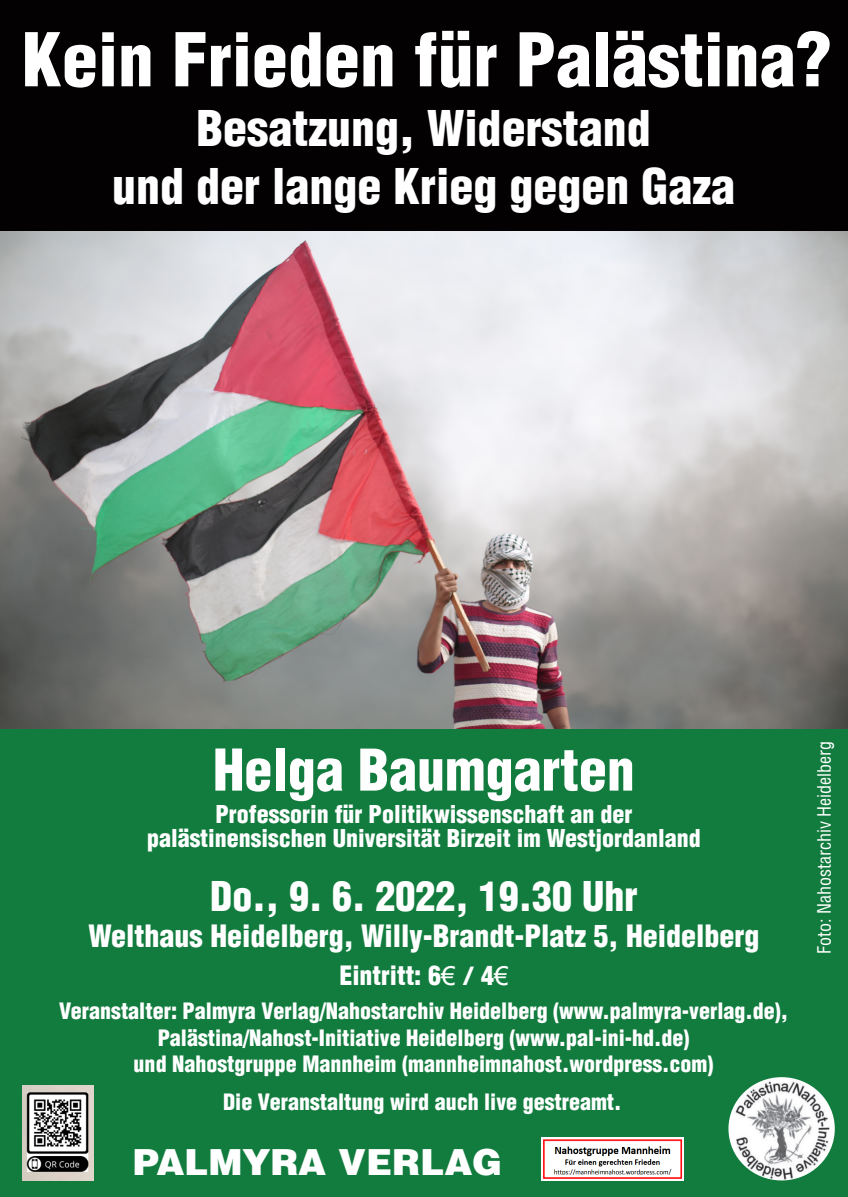
<style>
.page{position:relative;width:848px;height:1197px;background:#fff}
.page>*{position:absolute;margin:0;border:0;box-sizing:border-box;transform-origin:0 0}
.t1{font:72px "Switzerland Cond Black Plain";color:#fff}
.t2{font:56px "Switzerland Cond Black Plain";color:#fff}
.t3{font:48px "Switzerland Cond Black Plain";color:#fff}
.t4{font:40px "Switzerland Cond Black Plain";color:#fff}
.t5{font:36px "Switzerland Black Plain";color:#fff}
.t6{font:30px "Switzerland Cond Black Plain";color:#fff}
.t7{font:26px "Switzerland Cond Black Plain";color:#fff}
.t8{font:24px "Switzerland Cond Black Plain";color:#fff}
.t9{font:22px "Switzerland Cond Black Plain";color:#fff}
.t10{font:18px "Switzerland Condensed";color:#fff}
.s1{font-family:"Arial"}
.s2{font-family:"Imago";font-weight:500}
</style>
<div class="page">
<div style="left:0;top:0;width:848px;height:289px;background:#030102"></div>
<div style="left:0;top:727px;width:848px;height:469px;background:#127c3e"></div>
<img style="left:728px;top:1077px;width:106px;height:103px">
<img style="left:0;top:232px;width:848px;height:497px">
<img style="left:23px;top:1085px;width:71px;height:95px">
<img style="left:541px;top:1137px;width:142px;height:43px">
<p class="t1" style="left:22px;top:15px;width:811px">Kein Frieden für Palästina?</p>
<p class="t3" style="left:196px;top:99px;width:456px">Besatzung, Widerstand</p>
<p class="t3" style="left:112px;top:156px;width:624px">und der lange Krieg gegen Gaza</p>
<p class="t2" style="left:213px;top:735px;width:423px">Helga Baumgarten</p>
<p class="t8" style="left:215px;top:798px;width:418px">Professorin für Politikwissenschaft an der</p>
<p class="t8" style="left:147px;top:822px;width:555px">palästinensischen Universität Birzeit im Westjordanland</p>
<p class="t4" style="left:210px;top:871px;width:429px">Do., 9. 6. 2022, 19.30 Uhr</p>
<p class="t6" style="left:88px;top:917px;width:672px">Welthaus Heidelberg, Willy-Brandt-Platz 5, Heidelberg</p>
<p class="t7" style="left:339px;top:959px;width:171px">Eintritt: 6<span class="s1">€</span> <span class="s2">/</span> 4<span class="s1">€</span></p>
<p class="t9" style="left:59px;top:997px;width:730px">Veranstalter: Palmyra Verlag/Nahostarchiv Heidelberg (www.palmyra-verlag.de),</p>
<p class="t9" style="left:158px;top:1023px;width:533px">Palästina/Nahost-Initiative Heidelberg (www.pal-ini-hd.de)</p>
<p class="t9" style="left:134px;top:1050px;width:581px">und Nahostgruppe Mannheim (mannheimnahost.wordpress.com)</p>
<p class="t9" style="left:223px;top:1088px;width:400px">Die Veranstaltung wird auch live gestreamt.</p>
<p class="t5" style="left:133px;top:1138px;width:371px">PALMYRA VERLAG</p>
<p class="t10" style="left:813px;top:953px;width:214px;rotate:-90deg">Foto: Nahostarchiv Heidelberg</p>
</div>
